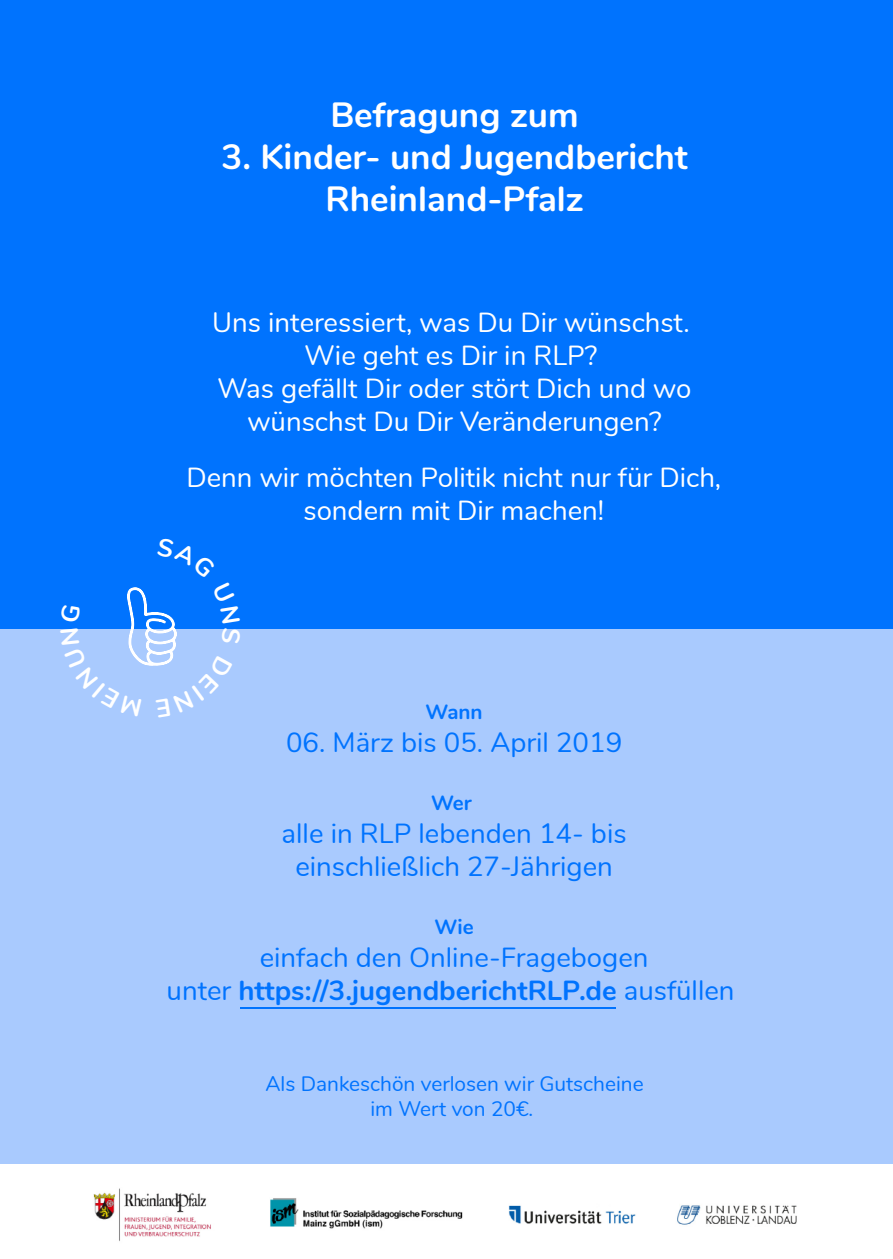
<style>
.page{position:relative;width:893px;height:1259px;background:#0073fe}
.page>*{position:absolute;margin:0;border:0;box-sizing:border-box;transform-origin:0 0}
.t1{font:700 35.1px/42px "Nunito";color:#fff;text-align:center}
.t2{font:27.6px/33px "Nunito";color:#fff;text-align:center}
.t3{font:27.6px/33px "Nunito";color:#0073fe;text-align:center}
.t4{font:20.7px/24.9px "Nunito";color:#0073fe;text-align:center}
.t5{font:700 20.7px "Nunito";color:#0073fe}
.s1{font-weight:700}
</style>
<div class="page">
<div style="left:0;top:629px;width:893px;height:630px;background:#a9cafe"></div>
<hr style="left:240px;top:1006px;width:375px;height:2px;background:#0073fe">
<div style="left:0;top:1164px;width:893px;height:95px;background:#fff"></div>
<img style="left:93px;top:1188px;width:704px;height:54px">
<svg style="left:127px;top:587px;width:50px;height:79px"></svg>
<p class="t1" style="left:330px;top:92px;width:250px">Befragung zum</p>
<p class="t1" style="left:221px;top:134px;width:468px">3. Kinder- und Jugendbericht<br>Rheinland-Pfalz</p>
<p class="t2" style="left:212px;top:304px;width:481px">Uns interessiert, was Du Dir wünschst.<br>Wie geht es Dir in RLP?<br>Was gefällt Dir oder stört Dich und wo wünschst Du Dir Veränderungen?</p>
<p class="t2" style="left:186px;top:459px;width:536px">Denn wir möchten Politik nicht nur für Dich, sondern mit Dir machen!</p>
<p class="t5" style="left:426px;top:696px;width:59px">Wann</p>
<p class="t3" style="left:286px;top:724px;width:338px">06. März bis 05. April 2019</p>
<p class="t5" style="left:431px;top:787px;width:42px">Wer</p>
<p class="t3" style="left:282px;top:815px;width:346px">alle in RLP lebenden 14- bis einschließlich 27-Jährigen</p>
<p class="t5" style="left:435px;top:911px;width:41px">Wie</p>
<p class="t3" style="left:167px;top:939px;width:569px">einfach den Online-Fragebogen<br>unter <span class="s1">https://3.jugendberichtRLP.de</span> ausfüllen</p>
<p class="t4" style="left:265px;top:1070px;width:380px">Als Dankeschön verlosen wir Gutscheine im Wert von 20€.</p>
</div>
